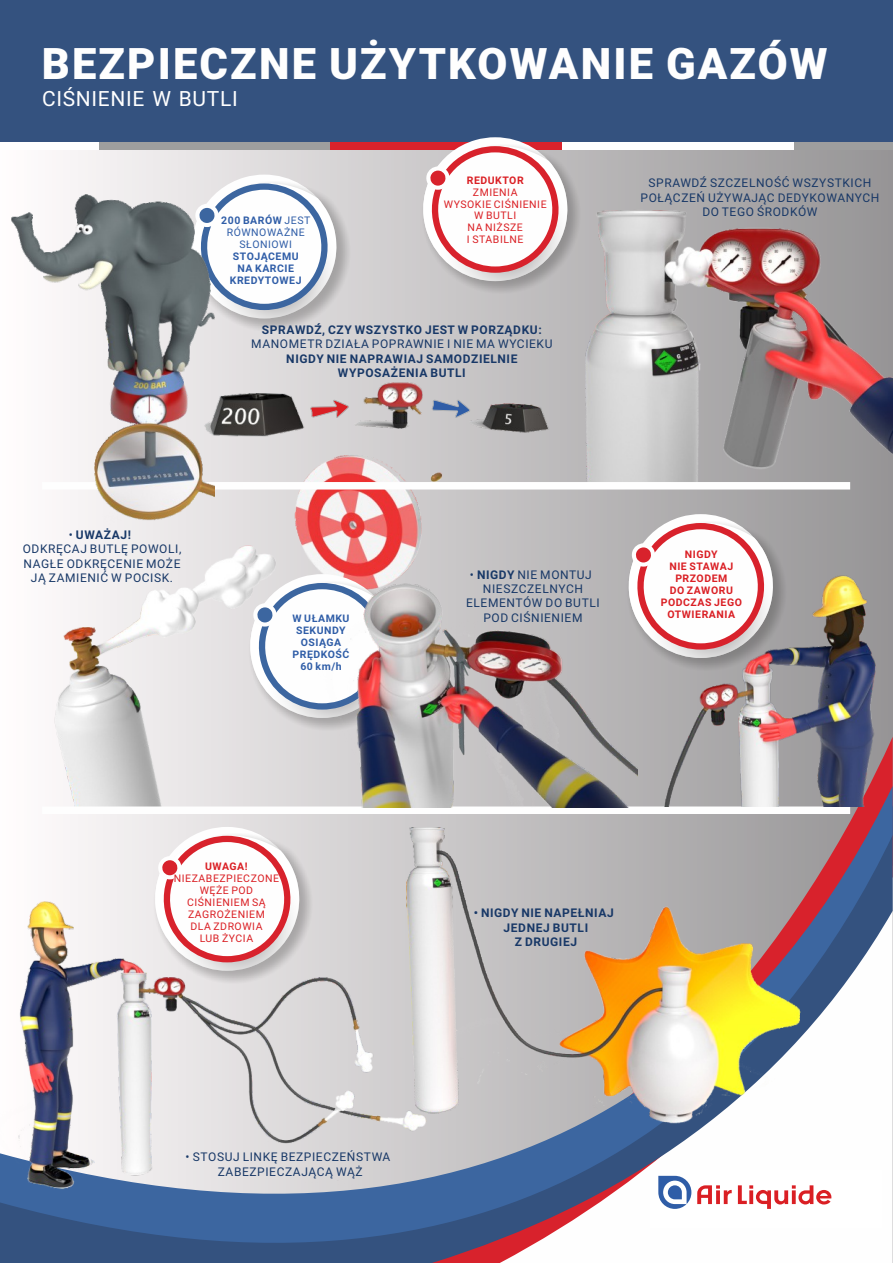
<style>
.page{position:relative;width:893px;height:1263px;background:#fff}
.page>*{position:absolute;margin:0;border:0;box-sizing:border-box;transform-origin:0 0}
.t1{font:900 43.5px "Roboto";letter-spacing:.05em;color:#fefefe}
.t2{font:21px "Roboto";letter-spacing:.03em;color:#fff}
.t3{font:12px/14.4px "Roboto";letter-spacing:.05em;color:#183867;text-align:center}
.t4{font:700 12px/14.4px "Roboto";letter-spacing:.05em;color:#183867;text-align:center}
.t5{font:10.5px/12px "Roboto";letter-spacing:.05em;color:#da1f24;text-align:center}
.t6{font:700 10.5px/12px "Roboto";letter-spacing:.05em;color:#da1f24;text-align:center}
.t7{font:10.5px/12px "Roboto";letter-spacing:.05em;color:#2f5da7;text-align:center}
.t8{font:700 10.5px/12px "Roboto";letter-spacing:.05em;color:#2f5da7;text-align:center}
.t9{font:700 10.35px/11.9px "Roboto";letter-spacing:.05em;color:#2f5da7;text-align:center}
.s1{font-weight:700}
</style>
<div class="page">
<div style="left:0;top:2px;width:893px;height:1261px;background:linear-gradient(to right,#fffcfd,#959495)"></div>
<img style="left:0;top:463px;width:449px;height:323px">
<div style="left:0;top:0;width:893px;height:143px;background:#34527f"></div>
<div style="left:0;top:142px;width:99px;height:7px;background:#fefefe"></div>
<div style="left:99px;top:142px;width:232px;height:7px;background:#9d9e9e"></div>
<div style="left:331px;top:142px;width:231px;height:7px;background:#d8222c"></div>
<div style="left:562px;top:142px;width:232px;height:7px;background:#fefefe"></div>
<div style="left:794px;top:142px;width:99px;height:7px;background:#9d9e9e"></div>
<div style="left:190px;top:181px;width:160px;height:152px;background:#2b2a29;opacity:.3"></div>
<svg style="left:215px;top:175px;width:124px;height:143px"></svg>
<img style="left:374px;top:188px;width:519px;height:299px">
<div style="left:42px;top:482px;width:808px;height:7px;background:#fefefe"></div>
<svg style="left:0;top:786px;width:893px;height:477px"></svg>
<div style="left:421px;top:144px;width:160px;height:151px;background:#2b2a29;opacity:.3"></div>
<svg style="left:415px;top:137px;width:155px;height:144px"></svg>
<svg style="left:242px;top:574px;width:24px;height:144px"></svg>
<div style="left:626px;top:521px;width:161px;height:151px;background:#2b2a29;opacity:.3"></div>
<svg style="left:621px;top:514px;width:154px;height:59px"></svg>
<svg style="left:147px;top:827px;width:72px;height:15px"></svg>
<img style="left:0;top:164px;width:215px;height:384px">
<img style="left:173px;top:364px;width:394px;height:99px">
<img style="left:266px;top:545px;width:372px;height:184px">
<img style="left:596px;top:573px;width:297px;height:156px">
<img style="left:0;top:842px;width:219px;height:362px">
<img style="left:219px;top:729px;width:674px;height:491px">
<svg style="left:431px;top:400px;width:40px;height:18px"></svg>
<svg style="left:310px;top:400px;width:39px;height:19px"></svg>
<div style="left:650px;top:1171px;width:232px;height:57px;background:#fff"></div>
<svg style="left:658px;top:1176px;width:33px;height:33px"></svg>
<svg style="left:697px;top:1185px;width:35px;height:19px"></svg>
<svg style="left:738px;top:1185px;width:93px;height:24px"></svg>
<h1 class="t1" style="left:42px;top:47px;width:787px">BEZPIECZNE UŻYTKOWANIE GAZÓW</h1>
<h2 class="t2" style="left:42px;top:90px;width:197px">CIŚNIENIE W BUTLI</h2>
<p class="t7" style="left:221px;top:216px;width:91px"><span class="s1">200 BARÓW</span> JEST<br>RÓWNOWAŻNE<br>SŁONIOWI</p>
<p class="t8" style="left:230px;top:252px;width:73px">STOJĄCEMU<br>NA KARCIE<br>KREDYTOWEJ</p>
<p class="t6" style="left:467px;top:175px;width:58px">REDUKTOR</p>
<p class="t5" style="left:444px;top:187px;width:104px">ZMIENIA<br>WYSOKIE CIŚNIENIE<br>W BUTLI<br>NA NIŻSZE<br>I STABILNE</p>
<p class="t4" style="left:262px;top:323px;width:281px">SPRAWDŹ, CZY WSZYSTKO JEST W PORZĄDKU:</p>
<p class="t3" style="left:251px;top:338px;width:303px">MANOMETR DZIAŁA POPRAWNIE I NIE MA WYCIEKU</p>
<p class="t4" style="left:286px;top:352px;width:233px">NIGDY NIE NAPRAWIAJ SAMODZIELNIE<br>WYPOSAŻENIA BUTLI</p>
<p class="t3" style="left:640px;top:177px;width:240px">SPRAWDŹ SZCZELNOŚĆ WSZYSTKICH<br>POŁĄCZEŃ UŻYWAJĄC DEDYKOWANYCH<br>DO TEGO ŚRODKÓW</p>
<p class="t3" style="left:23px;top:528px;width:160px">• <span class="s1">UWAŻAJ!<br></span>ODKRĘCAJ BUTLĘ POWOLI,<br>NAGŁE ODKRĘCENIE MOŻE<br>JĄ ZAMIENIĆ W POCISK.</p>
<p class="t9" style="left:292px;top:614px;width:59px">W UŁAMKU<br>SEKUNDY<br>OSIĄGA<br>PRĘDKOŚĆ<br>60 km/h</p>
<p class="t3" style="left:466px;top:568px;width:135px">• <span class="s1">NIGDY</span> NIE MONTUJ<br>NIESZCZELNYCH<br>ELEMENTÓW DO BUTLI<br>POD CIŚNIENIEM</p>
<p class="t6" style="left:661px;top:549px;width:83px">NIGDY<br>NIE STAWAJ<br>PRZODEM<br>DO ZAWORU<br>PODCZAS JEGO<br>OTWIERANIA</p>
<p class="t6" style="left:205px;top:861px;width:44px">UWAGA!</p>
<p class="t5" style="left:174px;top:873px;width:107px">NIEZABEZPIECZONE<br>WĘŻE POD<br>CIŚNIENIEM SĄ<br>ZAGROŻENIEM<br>DLA ZDROWIA<br>LUB ŻYCIA</p>
<p class="t4" style="left:474px;top:907px;width:142px">• NIGDY NIE NAPEŁNIAJ<br>JEDNEJ BUTLI<br>Z DRUGIEJ</p>
<p class="t3" style="left:186px;top:1151px;width:206px">• STOSUJ LINKĘ BEZPIECZEŃSTWA<br>ZABEZPIECZAJĄCĄ WĄŻ</p>
</div>
